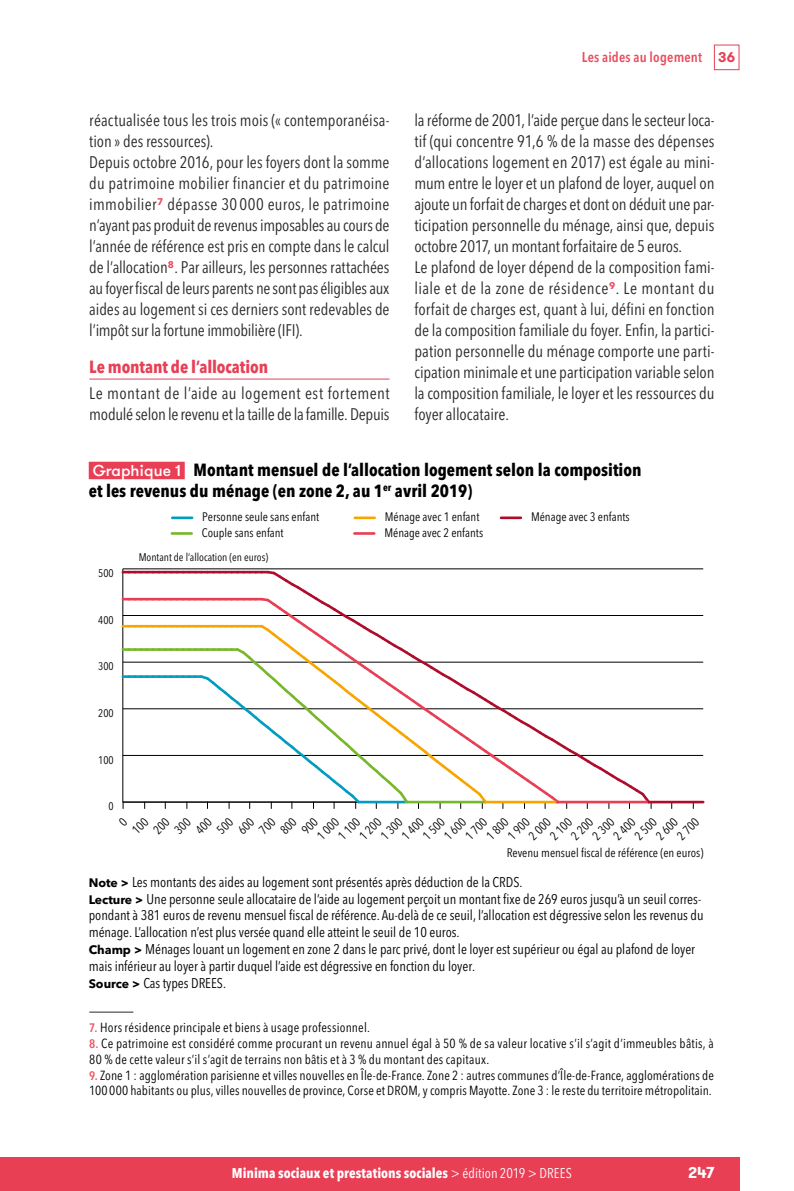
<style>
.page{position:relative;width:794px;height:1191px;background:#fff}
.page>*{position:absolute;margin:0;border:0;box-sizing:border-box;transform-origin:0 0}
.HT_titre{font:700 condensed 17.5px/21px "Avenir Next LT Pro";color:#000}
.Titre_2__Inter{font:700 condensed 17.5px "Avenir Next LT Pro";letter-spacing:-.005em;color:#e83f55}
.Texte{font:condensed 16.62px/21px "Avenir Next LT Pro";letter-spacing:-.005em;color:#282827;text-align:justify}
.t1{font:700 15.75px "GT Walsheim";color:#fff}
.HT_notes_champ_lectu{font:condensed 14px/16.8px "Avenir Next LT Pro";color:#000}
.t2{font:700 condensed 14px "Avenir Next LT Pro";letter-spacing:.005em;color:#fff}
.t3{font:600 condensed 14px "Avenir Next LT Pro";letter-spacing:.015em;color:#ea4c5c}
.t4{font:condensed 13.12px/15.8px "Avenir Next LT Pro";letter-spacing:.01em;color:#000}
.t5{font:condensed 12.25px/15.6px "Avenir Next LT Pro";color:#000}
.t6{font:condensed 11.03px "Avenir Next LT Pro";color:#000}
.s1{font-family:"GT Walsheim Pro Trial";font-weight:700;font-stretch:normal;color:#e83f55}
.s2{font-family:"GT Walsheim";font-weight:500;font-stretch:normal;font-size:15.75px;color:#fff}
.s3{font-weight:700;font-stretch:normal;font-size:12.25px}
.s4{font-weight:600;font-size:12.25px;color:#eb5863}
.s5{font-weight:400}
</style>
<div class="page">
<div style="left:714px;top:45px;width:25px;height:25px;border:1px solid #e83f55"></div>
<div style="left:0;top:1157px;width:739px;height:34px;background:#e83f55"></div>
<hr style="left:89px;top:379px;width:300px;height:1px;background:#e83f55">
<div style="left:89px;top:462px;width:96px;height:17px;background:#e83f55"></div>
<hr style="left:172px;top:516px;width:20px;height:3px;background:#009dc1">
<hr style="left:172px;top:532px;width:20px;height:3px;background:#76b82a">
<hr style="left:355px;top:516px;width:20px;height:3px;background:#f7a600">
<hr style="left:354px;top:532px;width:20px;height:3px;background:#e83f55">
<hr style="left:501px;top:516px;width:20px;height:3px;background:#af0b2b">
<hr style="left:122px;top:569px;width:1px;height:233px;background:#000">
<hr style="left:123px;top:568px;width:580px;height:1px;background:#000">
<svg style="left:123px;top:569px;width:580px;height:239px"></svg>
<hr style="left:359px;top:800px;width:46px;height:3px;background:#009dc1">
<hr style="left:406px;top:800px;width:79px;height:3px;background:#76b82a">
<hr style="left:485px;top:800px;width:73px;height:3px;background:#f7a600">
<hr style="left:557px;top:800px;width:92px;height:3px;background:#e83f55">
<hr style="left:649px;top:800px;width:54px;height:3px;background:#af0b2b">
<hr style="left:89px;top:1011px;width:44px;height:1px;background:#282827">
<p class="t3" style="left:582px;top:49px;width:155px">Les aides au logement <span class="s1">36</span></p>
<p class="Texte" style="left:414px;top:110px;width:302px">la réforme de 2001, l’aide perçue dans le secteur loca&shy;tif (qui concentre 91,6 % de la masse des dépenses d’allocations logement en 2017) est égale au mini&shy;mum entre le loyer et un plafond de loyer, auquel on ajoute un forfait de charges et dont on déduit une par&shy;ticipation personnelle du ménage, ainsi que, depuis octobre 2017, un montant forfaitaire de 5 euros.</p>
<p class="Texte" style="left:414px;top:257px;width:302px">Le plafond de loyer dépend de la composition fami&shy;liale et de la zone de résidence<sup>9</sup>. Le montant du forfait de charges est, quant à lui, défini en fonction de la composition familiale du foyer. Enfin, la partici&shy;pation personnelle du ménage comporte une parti&shy;cipation minimale et une participation variable selon la composition familiale, le loyer et les ressources du foyer allocataire.</p>
<p class="HT_titre" style="left:89px;top:459px;width:554px"><span class="s2">Graphique 1</span> Montant mensuel de l’allocation logement selon la composition et les revenus du ménage (en zone 2, au 1<sup>er</sup> avril 2019)</p>
<p class="t5" style="left:202px;top:509px;width:119px">Personne seule sans enfant<br>Couple sans enfant</p>
<p class="t5" style="left:384px;top:509px;width:100px">Ménage avec 1 enfant<br>Ménage avec 2 enfants</p>
<p class="t5" style="left:531px;top:509px;width:100px">Ménage avec 3 enfants</p>
<p class="Texte" style="left:89px;top:110px;width:302px">réactualisée tous les trois mois (« contemporanéisa&shy;tion » des ressources).</p>
<p class="Texte" style="left:89px;top:152px;width:302px">Depuis octobre 2016, pour les foyers dont la somme du patrimoine mobilier financier et du patrimoine immobilier<sup>7</sup> dépasse 30 000 euros, le patrimoine n’ayant pas produit de revenus imposables au cours de l’année de référence est pris en compte dans le calcul de l’allocation<sup>8</sup>. Par ailleurs, les personnes rattachées au foyer fiscal de leurs parents ne sont pas éligibles aux aides au logement si ces derniers sont redevables de l’impôt sur la fortune immobilière (IFI).</p>
<p class="Titre_2__Inter" style="left:89px;top:356px;width:180px">Le montant de l’allocation</p>
<p class="Texte" style="left:89px;top:383px;width:302px">Le montant de l’aide au logement est fortement modulé selon le revenu et la taille de la famille. Depuis</p>
<p class="t6" style="left:98px;top:566px;width:17px">500</p>
<p class="t6" style="left:98px;top:613px;width:17px">400</p>
<p class="t6" style="left:98px;top:660px;width:17px">300</p>
<p class="t6" style="left:98px;top:706px;width:17px">200</p>
<p class="t6" style="left:98px;top:753px;width:17px">100</p>
<p class="t6" style="left:109px;top:799px;width:7px">0</p>
<p class="t6" style="left:139px;top:550px;width:131px">Montant de l‘allocation (en euros)</p>
<p class="t5" style="left:546px;top:832px;width:27px;rotate:-45deg">2 100</p>
<p class="t5" style="left:568px;top:832px;width:27px;rotate:-45deg">2 200</p>
<p class="t5" style="left:313px;top:832px;width:27px;rotate:-45deg">1 000</p>
<p class="t5" style="left:335px;top:832px;width:27px;rotate:-45deg">1 100</p>
<p class="t5" style="left:356px;top:832px;width:27px;rotate:-45deg">1 200</p>
<p class="t5" style="left:377px;top:832px;width:27px;rotate:-45deg">1 300</p>
<p class="t5" style="left:398px;top:832px;width:27px;rotate:-45deg">1 400</p>
<p class="t5" style="left:419px;top:832px;width:27px;rotate:-45deg">1 500</p>
<p class="t5" style="left:440px;top:832px;width:27px;rotate:-45deg">1 600</p>
<p class="t5" style="left:462px;top:832px;width:27px;rotate:-45deg">1 700</p>
<p class="t5" style="left:483px;top:832px;width:27px;rotate:-45deg">1 800</p>
<p class="t5" style="left:504px;top:832px;width:27px;rotate:-45deg">1 900</p>
<p class="t5" style="left:525px;top:832px;width:27px;rotate:-45deg">2 000</p>
<p class="t5" style="left:589px;top:832px;width:27px;rotate:-45deg">2 300</p>
<p class="t5" style="left:610px;top:832px;width:27px;rotate:-45deg">2 400</p>
<p class="t5" style="left:631px;top:832px;width:27px;rotate:-45deg">2 500</p>
<p class="t5" style="left:652px;top:832px;width:27px;rotate:-45deg">2 600</p>
<p class="t5" style="left:673px;top:832px;width:27px;rotate:-45deg">2 700</p>
<p class="t5" style="left:507px;top:845px;width:198px">Revenu mensuel fiscal de référence (en euros)</p>
<p class="HT_notes_champ_lectu" style="left:89px;top:873px;width:433px"><span class="s3">Note &gt;</span> Les montants des aides au logement sont présentés après déduction de la CRDS.</p>
<p class="HT_notes_champ_lectu" style="left:89px;top:890px;width:616px"><span class="s3">Lecture &gt;</span> Une personne seule allocataire de l’aide au logement perçoit un montant fixe de 269 euros jusqu’à un seuil corres&shy;pondant à 381 euros de revenu mensuel fiscal de référence. Au-delà de ce seuil, l’allocation est dégressive selon les revenus du ménage. L’allocation n’est plus versée quand elle atteint le seuil de 10 euros.</p>
<p class="HT_notes_champ_lectu" style="left:89px;top:940px;width:608px"><span class="s3">Champ &gt;</span> Ménages louant un logement en zone 2 dans le parc privé, dont le loyer est supérieur ou égal au plafond de loyer mais inférieur au loyer à partir duquel l’aide est dégressive en fonction du loyer.</p>
<p class="HT_notes_champ_lectu" style="left:89px;top:974px;width:137px"><span class="s3">Source &gt;</span> Cas types DREES.</p>
<p class="t4" style="left:89px;top:1019px;width:280px"><span class="s4">7.</span> Hors résidence principale et biens à usage professionnel.</p>
<p class="t4" style="left:89px;top:1035px;width:626px"><span class="s4">8.</span> Ce patrimoine est considéré comme procurant un revenu annuel égal à 50 % de sa valeur locative s’il s’agit d’immeubles bâtis, à<br>80 % de cette valeur s’il s’agit de terrains non bâtis et à 3 % du montant des capitaux.</p>
<p class="t4" style="left:89px;top:1067px;width:626px"><span class="s4">9.</span> Zone 1 : agglomération parisienne et villes nouvelles en Île-de-France. Zone 2 : autres communes d’Île-de-France, agglomérations de<br>100000 habitants ou plus, villes nouvelles de province, Corse et DROM, y compris Mayotte. Zone 3 : le reste du territoire métropolitain.</p>
<p class="t2" style="left:232px;top:1165px;width:341px">Minima sociaux et prestations sociales <span class="s5">&gt; édition 2019 &gt; DREES</span></p>
<p class="t1" style="left:688px;top:1162px;width:28px">247</p>
</div>
